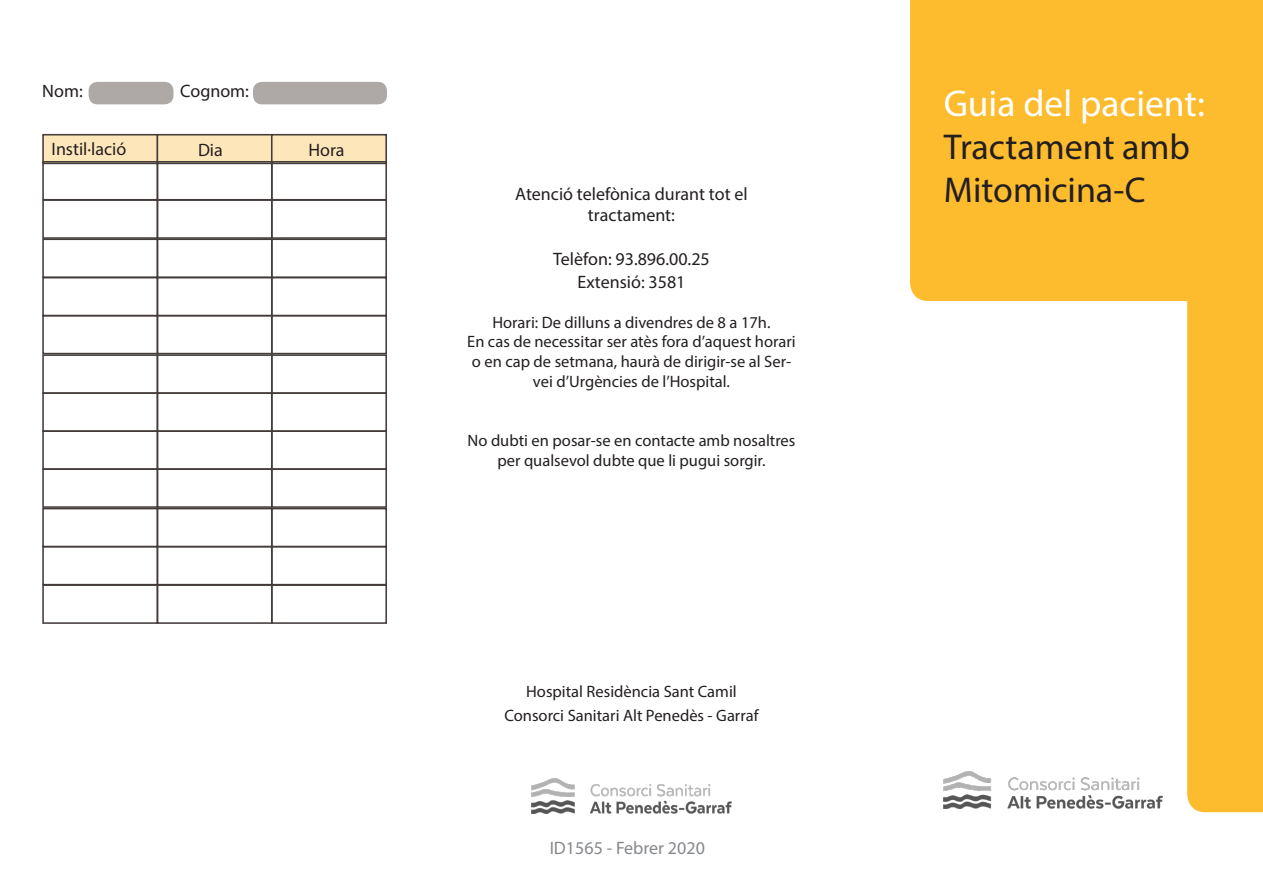
<style>
.page{position:relative;width:1263px;height:893px;background:#fff}
.page>*{position:absolute;margin:0;border:0;box-sizing:border-box;transform-origin:0 0}
.t1{font:37.5px "Myriad Pro";color:#fff}
.t2{font:36px/43.2px "Myriad Pro";color:#231f20}
.t3{font:18px "Myriad Pro";color:#231f20}
.t4{font:18px "Myriad Pro";color:#86888b}
.t5{font:16.5px/19.8px "Myriad Pro";color:#231f20;text-align:center}
</style>
<div class="page">
<div style="left:42px;top:134px;width:116px;height:30px;background:#fee6bb;border:2px solid #433c3a"></div>
<div style="left:157px;top:134px;width:116px;height:30px;background:#fee6bb;border:2px solid #433c3a"></div>
<div style="left:271px;top:134px;width:116px;height:30px;background:#fee6bb;border:2px solid #433c3a"></div>
<div style="left:910px;top:0;width:353px;height:301px;background:#fdbb2e"></div>
<div style="left:1187px;top:273px;width:76px;height:539px;background:#fdbb2e"></div>
<div style="left:89px;top:82px;width:84px;height:22px;background:#aea8a6;border-radius:9px"></div>
<div style="left:253px;top:82px;width:134px;height:22px;background:#aea8a6;border-radius:9px"></div>
<div style="left:42px;top:161px;width:116px;height:39px;border:2px solid #433c3a"></div>
<div style="left:157px;top:161px;width:116px;height:39px;border:2px solid #433c3a"></div>
<div style="left:271px;top:161px;width:116px;height:39px;border:2px solid #433c3a"></div>
<div style="left:42px;top:199px;width:116px;height:40px;border:2px solid #433c3a"></div>
<div style="left:157px;top:199px;width:116px;height:40px;border:2px solid #433c3a"></div>
<div style="left:271px;top:199px;width:116px;height:40px;border:2px solid #433c3a"></div>
<div style="left:42px;top:238px;width:116px;height:40px;border:2px solid #433c3a"></div>
<div style="left:157px;top:238px;width:116px;height:40px;border:2px solid #433c3a"></div>
<div style="left:271px;top:238px;width:116px;height:40px;border:2px solid #433c3a"></div>
<div style="left:42px;top:277px;width:116px;height:39px;border:2px solid #433c3a"></div>
<div style="left:157px;top:277px;width:116px;height:39px;border:2px solid #433c3a"></div>
<div style="left:271px;top:277px;width:116px;height:39px;border:2px solid #433c3a"></div>
<div style="left:42px;top:315px;width:116px;height:39px;border:2px solid #433c3a"></div>
<div style="left:157px;top:315px;width:116px;height:39px;border:2px solid #433c3a"></div>
<div style="left:271px;top:315px;width:116px;height:39px;border:2px solid #433c3a"></div>
<div style="left:42px;top:354px;width:116px;height:40px;border:2px solid #433c3a"></div>
<div style="left:157px;top:354px;width:116px;height:40px;border:2px solid #433c3a"></div>
<div style="left:271px;top:354px;width:116px;height:40px;border:2px solid #433c3a"></div>
<div style="left:42px;top:392px;width:116px;height:40px;border:2px solid #433c3a"></div>
<div style="left:157px;top:392px;width:116px;height:40px;border:2px solid #433c3a"></div>
<div style="left:271px;top:392px;width:116px;height:40px;border:2px solid #433c3a"></div>
<div style="left:42px;top:430px;width:116px;height:40px;border:2px solid #433c3a"></div>
<div style="left:157px;top:430px;width:116px;height:40px;border:2px solid #433c3a"></div>
<div style="left:271px;top:430px;width:116px;height:40px;border:2px solid #433c3a"></div>
<div style="left:42px;top:468px;width:116px;height:40px;border:2px solid #433c3a"></div>
<div style="left:157px;top:468px;width:116px;height:40px;border:2px solid #433c3a"></div>
<div style="left:271px;top:468px;width:116px;height:40px;border:2px solid #433c3a"></div>
<div style="left:42px;top:508px;width:116px;height:39px;border:2px solid #433c3a"></div>
<div style="left:157px;top:508px;width:116px;height:39px;border:2px solid #433c3a"></div>
<div style="left:271px;top:508px;width:116px;height:39px;border:2px solid #433c3a"></div>
<div style="left:42px;top:546px;width:116px;height:39px;border:2px solid #433c3a"></div>
<div style="left:157px;top:546px;width:116px;height:39px;border:2px solid #433c3a"></div>
<div style="left:271px;top:546px;width:116px;height:39px;border:2px solid #433c3a"></div>
<div style="left:42px;top:584px;width:116px;height:40px;border:2px solid #433c3a"></div>
<div style="left:157px;top:584px;width:116px;height:40px;border:2px solid #433c3a"></div>
<div style="left:271px;top:584px;width:116px;height:40px;border:2px solid #433c3a"></div>
<img style="left:531px;top:779px;width:201px;height:34px">
<img style="left:944px;top:771px;width:218px;height:38px">
<p class="t3" style="left:42px;top:80px;width:42px">Nom:</p>
<p class="t3" style="left:180px;top:80px;width:70px">Cognom:</p>
<p class="t3" style="left:52px;top:138px;width:76px">Instil·lació</p>
<p class="t3" style="left:198px;top:139px;width:26px">Dia</p>
<p class="t3" style="left:308px;top:139px;width:38px">Hora</p>
<p class="t3" style="left:515px;top:183px;width:234px">Atenció telefònica durant tot el</p>
<p class="t3" style="left:588px;top:204px;width:88px">tractament:</p>
<p class="t3" style="left:553px;top:247px;width:158px">Telèfon: 93.896.00.25</p>
<p class="t3" style="left:577px;top:271px;width:109px">Extensió: 3581</p>
<p class="t5" style="left:492px;top:312px;width:280px">Horari: De dilluns a divendres de 8 a 17h.</p>
<p class="t5" style="left:467px;top:332px;width:330px">En cas de necessitar ser atès fora d’aquest horari o en cap de setmana, haurà de dirigir-se al Ser&shy;vei d’Urgències de l’Hospital.</p>
<p class="t5" style="left:468px;top:431px;width:329px">No dubti en posar-se en contacte amb nosaltres per qualsevol dubte que li pugui sorgir.</p>
<p class="t5" style="left:526px;top:681px;width:212px">Hospital Residència Sant Camil</p>
<p class="t5" style="left:504px;top:705px;width:255px">Consorci Sanitari Alt Penedès - Garraf</p>
<p class="t4" style="left:550px;top:837px;width:157px">ID1565 - Febrer 2020</p>
<p class="t1" style="left:944px;top:80px;width:263px">Guia del pacient:</p>
<p class="t2" style="left:944px;top:125px;width:248px">Tractament amb<br>Mitomicina-C</p>
</div>
